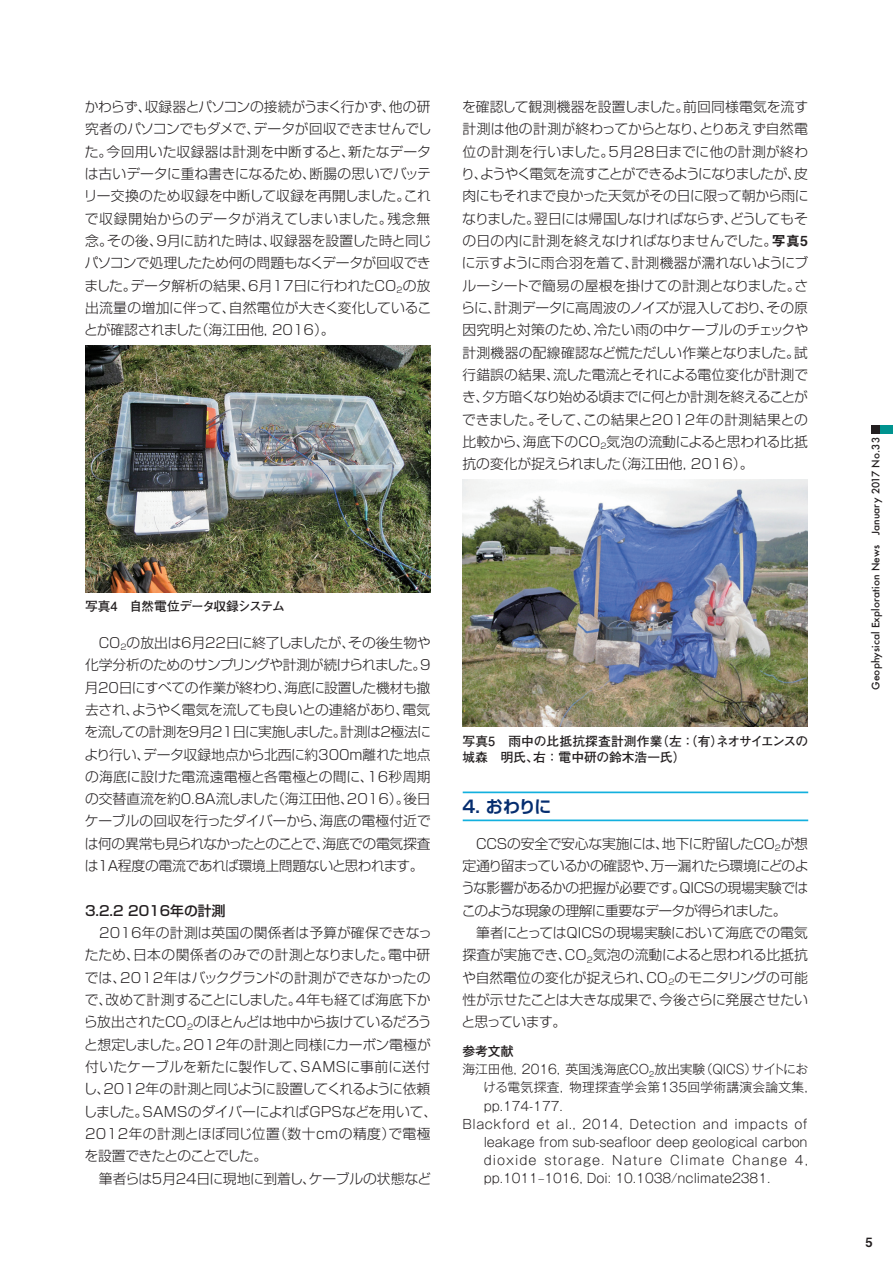
<style>
.page{position:relative;width:893px;height:1263px;background:#fff}
.page>*{position:absolute;margin:0;border:0;box-sizing:border-box;transform-origin:0 0}
.t1{font:700 16.95px "Shin Go Pro De";color:#052d6f}
.t2{font:300 13.8px/22.4px "Shin Go Pro";letter-spacing:-.02em;color:#231f20;text-align:justify}
.t3{font:500 13.8px "Shin Go Pro";color:#231f20}
.t4{font:300 12.75px "Gothic MB101 Pro";color:#231f20}
.t5{font:700 12.75px/15.9px "Futo Go B101 Pro";color:#231f20}
.t6{font:300 12.75px "Gothic MB101 Pro";letter-spacing:.04em;color:#231f20}
.t7{font:300 12.75px "Gothic MB101 Pro";letter-spacing:.08em;color:#231f20}
.t8{font:300 12.75px "Gothic MB101 Pro";letter-spacing:.02em;color:#231f20}
.t9{font:700 12.75px "Futo Go B101 Pro";letter-spacing:-.065em;color:#231f20}
.t10{font:500 12.75px "Gothic MB101 Pro";color:#231f20}
.t11{font:12.75px "Midashi Go Pro MB31";color:#231f20}
.t12{font:500 10.05px "Futura";letter-spacing:.01em;color:#231f20}
.s1{font-family:"Midashi Go Pro MB31";font-weight:400}
</style>
<div class="page">
<hr style="left:463px;top:819px;width:345px;height:2px;background:#13b0de">
<hr style="left:463px;top:791px;width:345px;height:2px;background:#13b0de">
<div style="left:872px;top:425px;width:21px;height:9px;background:#00938f"></div>
<div style="left:872px;top:425px;width:8px;height:9px;background:#231f20"></div>
<img style="left:85px;top:345px;width:346px;height:248px">
<img style="left:462px;top:479px;width:346px;height:248px">
<p class="t2" style="left:84px;top:94px;width:349px">かわらず、収録器とパソコンの接続がうまく行かず、他の研究者のパソコンでもダメで、データが回収できませんでした。今回用いた収録器は計測を中断すると、新たなデータは古いデータに重ね書きになるため、断腸の思いでバッテリー交換のため収録を中断して収録を再開しました。これで収録開始からのデータが消えてしまいました。残念無念。その後、9月に訪れた時は、収録器を設置した時と同じパソコンで処理したため何の問題もなくデータが回収できました。データ解析の結果、6月17日に行われたCO<sub>2</sub>の放出流量の増加に伴って、自然電位が大きく変化していることが確認されました（海江田他, 2016）。</p>
<p class="t2" style="left:461px;top:94px;width:349px">を確認して観測機器を設置しました。前回同様電気を流す計測は他の計測が終わってからとなり、とりあえず自然電位の計測を行いました。5月28日までに他の計測が終わり、ようやく電気を流すことができるようになりましたが、皮肉にもそれまで良かった天気がその日に限って朝から雨になりました。翌日には帰国しなければならず、どうしてもその日の内に計測を終えなければなりませんでした。<span class="s1">写真5</span>に示すように雨合羽を着て、計測機器が濡れないようにブルーシートで簡易の屋根を掛けての計測となりました。さらに、計測データに高周波のノイズが混入しており、その原因究明と対策のため、冷たい雨の中ケーブルのチェックや計測機器の配線確認など慌ただしい作業となりました。試行錯誤の結果、流した電流とそれによる電位変化が計測でき、夕方暗くなり始める頃までに何とか計測を終えることができました。そして、この結果と2012年の計測結果との比較から、海底下のCO<sub>2</sub>気泡の流動によると思われる比抵抗の変化が捉えられました（海江田他, 2016）。</p>
<p class="t9" style="left:85px;top:596px;width:201px">写真4　自然電位データ収録システム</p>
<p class="t2" style="left:85px;top:630px;width:348px">　CO<sub>2</sub>の放出は6月22日に終了しましたが、その後生物や化学分析のためのサンプリングや計測が続けられました。9月20日にすべての作業が終わり、海底に設置した機材も撤去され、ようやく電気を流しても良いとの連絡があり、電気を流しての計測を9月21日に実施しました。計測は2極法により行い、データ収録地点から北西に約300m離れた地点の海底に設けた電流遠電極と各電極との間に、16秒周期の交替直流を約0.8A流しました（海江田他、2016）。後日ケーブルの回収を行ったダイバーから、海底の電極付近では何の異常も見られなかったとのことで、海底での電気探査は１A程度の電流であれば環境上問題ないと思われます。</p>
<p class="t3" style="left:85px;top:899px;width:142px">3.2.2 2016年の計測</p>
<p class="t2" style="left:83px;top:920px;width:355px;text-align:left">　2016年の計測は英国の関係者は予算が確保できなったため、日本の関係者のみでの計測となりました。電中研では、2012年はバックグランドの計測ができなかったので、改めて計測することにしました。4年も経てば海底下から放出されたCO<sub>2</sub>のほとんどは地中から抜けているだろうと想定しました。2012年の計測と同様にカーボン電極が付いたケーブルを新たに製作して、SAMSに事前に送付し、2012年の計測と同じように設置してくれるように依頼しました。SAMSのダイバーによればGPSなどを用いて、<br>2012年の計測とほぼ同じ位置（数十cmの精度）で電極を設置できたとのことでした。<br>　筆者らは5月24日に現地に到着し、ケーブルの状態など</p>
<p class="t5" style="left:462px;top:731px;width:347px">写真5　雨中の比抵抗探査計測作業（左：（有）ネオサイエンスの城森　明氏、右：電中研の鈴木浩一氏）</p>
<p class="t1" style="left:462px;top:792px;width:90px">4. おわりに</p>
<p class="t2" style="left:461px;top:831px;width:349px;text-align:left">　CCSの安全で安心な実施には、地下に貯留したCO<sub>2</sub>が想定通り留まっているかの確認や、万一漏れたら環境にどのような影響があるかの把握が必要です。QICSの現場実験ではこのような現象の理解に重要なデータが得られました。<br>　筆者にとってはQICSの現場実験において海底での電気探査が実施でき、CO<sub>2</sub>気泡の流動によると思われる比抵抗や自然電位の変化が捉えられ、CO<sub>2</sub>のモニタリングの可能性が示せたことは大きな成果で、今後さらに発展させたいと思っています。</p>
<p class="t10" style="left:462px;top:1041px;width:53px">参考文献</p>
<p class="t4" style="left:462px;top:1059px;width:347px">海江田他, 2016, 英国浅海底CO<sub>2</sub>放出実験（QICS）サイトにお</p>
<p class="t8" style="left:483px;top:1077px;width:326px">ける電気探査, 物理探査学会第135回学術講演会論文集,</p>
<p class="t4" style="left:484px;top:1095px;width:81px">pp.174-177.</p>
<p class="t6" style="left:462px;top:1113px;width:347px">Blackford et al., 2014, Detection and impacts of</p>
<p class="t4" style="left:484px;top:1131px;width:325px">leakage from sub-seafloor deep geological carbon</p>
<p class="t7" style="left:484px;top:1149px;width:326px">dioxide storage. Nature Climate Change 4,</p>
<p class="t4" style="left:484px;top:1167px;width:288px">pp.1011–1016, Doi: 10.1038/nclimate2381.</p>
<p class="t12" style="left:869px;top:690px;width:254px;rotate:-90deg">Geophysical Exploration News January 2017 No.33</p>
<p class="t11" style="left:865px;top:1231px;width:9px">5</p>
</div>
